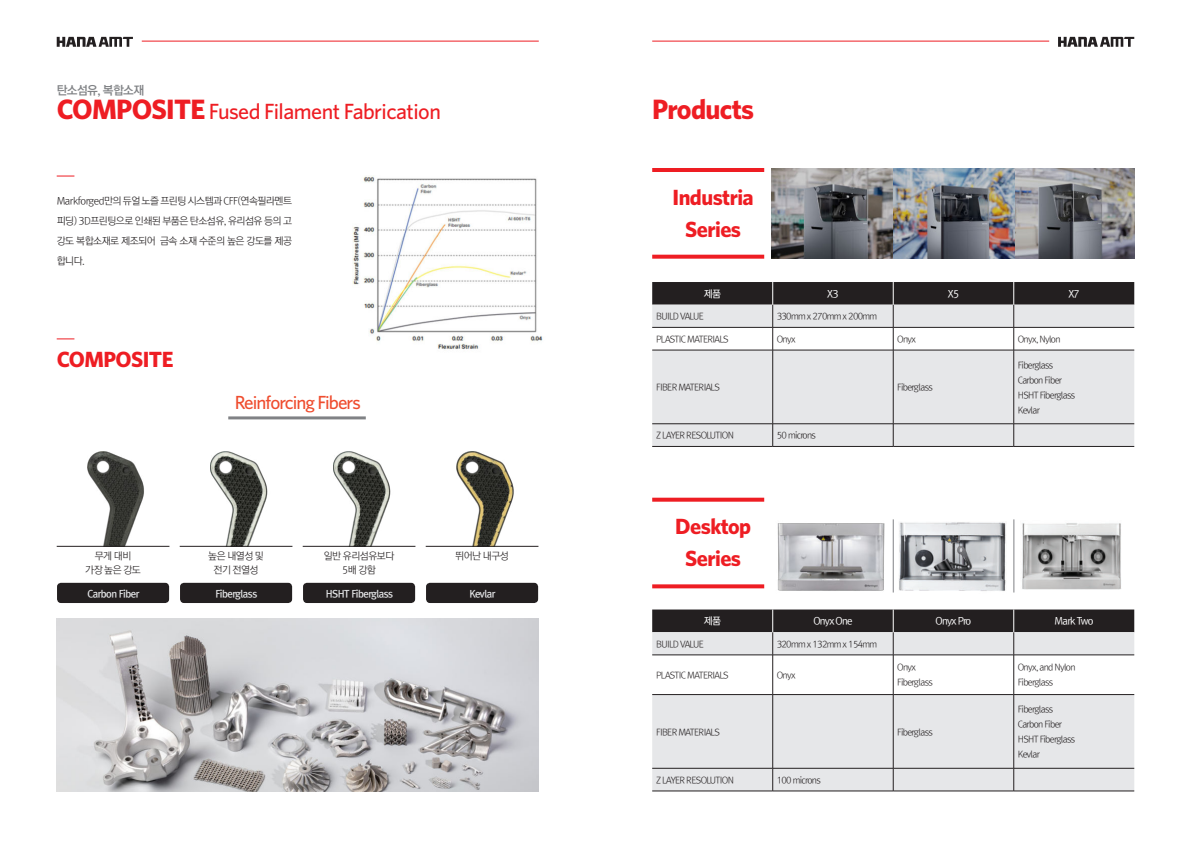
<style>
.page{position:relative;width:1191px;height:842px;background:#fff}
.page>*{position:absolute;margin:0;border:0;box-sizing:border-box;transform-origin:0 0}
.t1{font:700 28px "Whitney";letter-spacing:-.025em;color:#ee1d23}
.t2{font:700 22px/32px "Whitney";letter-spacing:-.025em;color:#ee1d23;text-align:center}
.t3{font:500 22px "Whitney";letter-spacing:-.025em;color:#ee1d23}
.t4{font:500 19px "Whitney";letter-spacing:-.05em;color:#ef4d2f}
.t5{font:12px "Rix Go B";letter-spacing:-.05em;color:#808285}
.t6{font:10px/20px "Rix Go L";letter-spacing:-.05em;color:#231f20;text-align:center}
.t7{font:10px "Rix Go B";letter-spacing:-.05em;color:#e6e7e9}
.t8{font:10px "Rix Go M";letter-spacing:-.075em;color:#fff}
.t9{font:9px/15px "Rix Go L";letter-spacing:-.075em;color:#231f20}
.s1{font-weight:700;font-size:28px}
</style>
<div class="page">
<svg style="left:57px;top:37px;width:76px;height:10px"></svg>
<svg style="left:1058px;top:37px;width:76px;height:10px"></svg>
<hr style="left:142px;top:41px;width:397px;height:1px;background:#ee1d23">
<hr style="left:652px;top:41px;width:397px;height:1px;background:#ee1d23">
<svg style="left:57px;top:176px;width:17px;height:1px"></svg>
<svg style="left:57px;top:339px;width:17px;height:1px"></svg>
<hr style="left:652px;top:168px;width:112px;height:4px;background:#ee1d23">
<svg style="left:652px;top:498px;width:112px;height:4px"></svg>
<svg style="left:652px;top:255px;width:112px;height:4px"></svg>
<svg style="left:652px;top:584px;width:112px;height:4px"></svg>
<img style="left:352px;top:175px;width:191px;height:175px">
<div style="left:652px;top:351px;width:482px;height:95px;background:#e6e7e9"></div>
<hr style="left:652px;top:350px;width:120px;height:1px;background:#231f20">
<hr style="left:652px;top:424px;width:120px;height:1px;background:#231f20">
<hr style="left:772px;top:350px;width:121px;height:1px;background:#231f20">
<hr style="left:772px;top:350px;width:1px;height:74px;background:#231f20">
<hr style="left:893px;top:350px;width:120px;height:1px;background:#231f20">
<hr style="left:893px;top:350px;width:1px;height:74px;background:#231f20">
<hr style="left:1013px;top:350px;width:121px;height:1px;background:#231f20">
<hr style="left:772px;top:424px;width:121px;height:1px;background:#231f20">
<svg style="left:772px;top:424px;width:1px;height:22px"></svg>
<hr style="left:893px;top:424px;width:120px;height:1px;background:#231f20">
<svg style="left:893px;top:424px;width:1px;height:22px"></svg>
<hr style="left:1013px;top:424px;width:121px;height:1px;background:#231f20">
<hr style="left:652px;top:446px;width:120px;height:1px;background:#231f20">
<hr style="left:772px;top:446px;width:121px;height:1px;background:#231f20">
<hr style="left:893px;top:446px;width:120px;height:1px;background:#231f20">
<hr style="left:1013px;top:446px;width:121px;height:1px;background:#231f20">
<hr style="left:1013px;top:350px;width:1px;height:74px;background:#231f20">
<svg style="left:1013px;top:424px;width:1px;height:22px"></svg>
<svg style="left:652px;top:282px;width:482px;height:68px"></svg>
<svg style="left:652px;top:656px;width:482px;height:135px;fill:#e6e7e9"></svg>
<hr style="left:652px;top:655px;width:120px;height:1px;background:#231f20">
<hr style="left:772px;top:655px;width:121px;height:1px;background:#231f20">
<hr style="left:772px;top:655px;width:1px;height:39px;background:#231f20">
<hr style="left:893px;top:655px;width:120px;height:1px;background:#231f20">
<hr style="left:893px;top:655px;width:1px;height:39px;background:#231f20">
<hr style="left:1013px;top:655px;width:121px;height:1px;background:#231f20">
<hr style="left:652px;top:694px;width:120px;height:1px;background:#231f20">
<hr style="left:652px;top:768px;width:120px;height:1px;background:#231f20">
<hr style="left:772px;top:694px;width:121px;height:1px;background:#231f20">
<hr style="left:772px;top:695px;width:1px;height:73px;background:#231f20">
<hr style="left:893px;top:694px;width:120px;height:1px;background:#231f20">
<hr style="left:893px;top:695px;width:1px;height:73px;background:#231f20">
<hr style="left:1013px;top:694px;width:121px;height:1px;background:#231f20">
<hr style="left:772px;top:768px;width:121px;height:1px;background:#231f20">
<svg style="left:772px;top:768px;width:1px;height:23px"></svg>
<hr style="left:893px;top:768px;width:120px;height:1px;background:#231f20">
<svg style="left:893px;top:768px;width:1px;height:23px"></svg>
<hr style="left:1013px;top:768px;width:121px;height:1px;background:#231f20">
<hr style="left:652px;top:791px;width:120px;height:1px;background:#231f20">
<hr style="left:772px;top:791px;width:121px;height:1px;background:#231f20">
<hr style="left:893px;top:791px;width:120px;height:1px;background:#231f20">
<hr style="left:1013px;top:791px;width:121px;height:1px;background:#231f20">
<hr style="left:1013px;top:655px;width:1px;height:39px;background:#231f20">
<hr style="left:1013px;top:695px;width:1px;height:73px;background:#231f20">
<svg style="left:1013px;top:768px;width:1px;height:23px"></svg>
<svg style="left:652px;top:609px;width:482px;height:46px;background:#848284"></svg>
<img style="left:87px;top:451px;width:82px;height:95px">
<hr style="left:57px;top:546px;width:112px;height:1px;background:#231f20">
<div style="left:57px;top:583px;width:112px;height:20px;background:#231f20;border-radius:4px"></div>
<img style="left:333px;top:451px;width:82px;height:95px">
<hr style="left:303px;top:546px;width:112px;height:1px;background:#231f20">
<div style="left:303px;top:583px;width:112px;height:20px;background:#231f20;border-radius:4px"></div>
<img style="left:210px;top:451px;width:82px;height:95px">
<hr style="left:180px;top:546px;width:112px;height:1px;background:#231f20">
<div style="left:180px;top:583px;width:112px;height:20px;background:#231f20;border-radius:4px"></div>
<img style="left:456px;top:451px;width:82px;height:95px">
<hr style="left:426px;top:546px;width:112px;height:1px;background:#231f20">
<div style="left:426px;top:583px;width:112px;height:20px;background:#231f20;border-radius:4px"></div>
<hr style="left:228px;top:416px;width:138px;height:3px;background:#808285">
<img style="left:771px;top:168px;width:363px;height:91px">
<img style="left:777px;top:523px;width:108px;height:68px">
<img style="left:892px;top:519px;width:114px;height:74px">
<img style="left:1022px;top:523px;width:99px;height:67px">
<img style="left:57px;top:618px;width:482px;height:174px">
<hr style="left:893px;top:519px;width:1px;height:73px;background:#808285">
<hr style="left:1013px;top:519px;width:1px;height:73px;background:#808285">
<h3 class="t5" style="left:57px;top:82px;width:89px">탄소섬유, 복합소재</h3>
<h2 class="t3" style="left:57px;top:104px;width:386px"><span class="s1">COMPOSITE</span> Fused Filament Fabrication</h2>
<p class="t6" style="left:57px;top:190px;width:237px;text-align:justify">Markforged만의 듀얼 노즐 프린팅 시스템과 CFF(연속필라멘트 피딩) 3D프린팅으로 인쇄된 부품은 탄소섬유, 유리섬유 등의 고 강도 복합소재로 제조되어 금속 소재 수준의 높은 강도를 제공 합니다.</p>
<h2 class="t2" style="left:57px;top:345px;width:118px">COMPOSITE</h2>
<h3 class="t4" style="left:235px;top:395px;width:127px">Reinforcing Fibers</h3>
<p class="t6" style="left:85px;top:549px;width:57px;line-height:14.1px">무게 대비 가장 높은 강도</p>
<p class="t7" style="left:87px;top:587px;width:54px">Carbon Fiber</p>
<p class="t6" style="left:208px;top:549px;width:57px;line-height:14.1px">높은 내열성 및 전기 전열성</p>
<p class="t7" style="left:215px;top:587px;width:43px">Fiberglass</p>
<p class="t6" style="left:324px;top:549px;width:72px;line-height:14.1px">일반 유리섬유보다<br>5배 강함</p>
<p class="t7" style="left:326px;top:587px;width:69px">HSHT Fiberglass</p>
<p class="t6" style="left:455px;top:546px;width:55px">뛰어난 내구성</p>
<p class="t7" style="left:469px;top:587px;width:28px">Kevlar</p>
<h1 class="t1" style="left:652px;top:99px;width:104px">Products</h1>
<h2 class="t2" style="left:672px;top:183px;width:83px">Industria<br>Series</h2>
<p class="t8" style="left:704px;top:287px;width:19px">제품</p>
<p class="t8" style="left:827px;top:287px;width:13px">X3</p>
<p class="t8" style="left:947px;top:287px;width:13px">X5</p>
<p class="t8" style="left:1068px;top:287px;width:13px">X7</p>
<p class="t9" style="left:656px;top:309px;width:49px">BUILD VALUE</p>
<p class="t9" style="left:776px;top:309px;width:102px">330mm x 270mm x 200mm</p>
<p class="t9" style="left:656px;top:331px;width:74px">PLASTIC MATERIALS</p>
<p class="t9" style="left:776px;top:331px;width:20px">Onyx</p>
<p class="t9" style="left:897px;top:331px;width:20px">Onyx</p>
<p class="t9" style="left:1017px;top:331px;width:44px">Onyx, Nylon</p>
<p class="t9" style="left:656px;top:379px;width:65px">FIBER MATERIALS</p>
<p class="t9" style="left:897px;top:379px;width:37px">Fiberglass</p>
<p class="t9" style="left:1017px;top:357px;width:59px">Fiberglass<br>Carbon Fiber<br>HSHT Fiberglass<br>Kevlar</p>
<p class="t9" style="left:656px;top:428px;width:79px">Z LAYER RESOLUTION</p>
<p class="t9" style="left:776px;top:428px;width:41px">50 microns</p>
<h2 class="t2" style="left:675px;top:512px;width:77px">Desktop<br>Series</h2>
<p class="t8" style="left:704px;top:615px;width:19px">제품</p>
<p class="t8" style="left:813px;top:615px;width:41px">Onyx One</p>
<p class="t8" style="left:935px;top:615px;width:37px">Onyx Pro</p>
<p class="t8" style="left:1054px;top:615px;width:40px">Mark Two</p>
<p class="t9" style="left:656px;top:636px;width:49px">BUILD VALUE</p>
<p class="t9" style="left:776px;top:636px;width:102px">320mm x 132mm x 154mm</p>
<p class="t9" style="left:656px;top:667px;width:74px">PLASTIC MATERIALS</p>
<p class="t9" style="left:776px;top:667px;width:20px">Onyx</p>
<p class="t9" style="left:897px;top:660px;width:37px">Onyx<br>Fiberglass</p>
<p class="t9" style="left:1017px;top:660px;width:59px">Onyx, and Nylon<br>Fiberglass</p>
<p class="t9" style="left:656px;top:724px;width:65px">FIBER MATERIALS</p>
<p class="t9" style="left:897px;top:724px;width:37px">Fiberglass</p>
<p class="t9" style="left:656px;top:772px;width:79px">Z LAYER RESOLUTION</p>
<p class="t9" style="left:776px;top:772px;width:46px">100 microns</p>
<p class="t9" style="left:1017px;top:701px;width:59px">Fiberglass<br>Carbon Fiber<br>HSHT Fiberglass<br>Kevlar</p>
</div>
